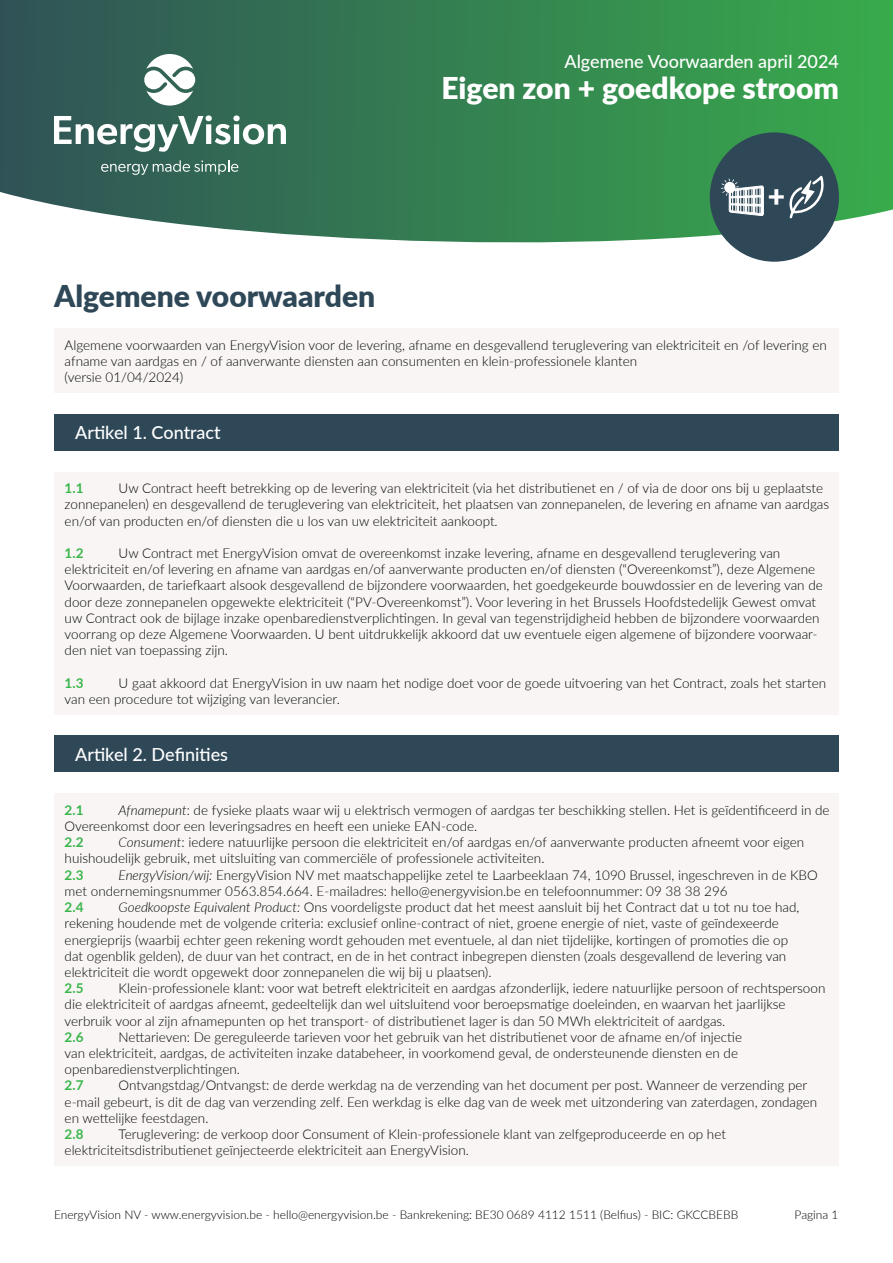
<style>
.page{position:relative;width:893px;height:1263px;background:#fff}
.page>*{position:absolute;margin:0;border:0;box-sizing:border-box;transform-origin:0 0}
.t1{font:900 30px "Lato";color:#fff}
.t2{font:900 30px "Lato";color:#2f4858}
.t3{font:500 18px "Lato";color:#fff}
.Alineastijl_1{font:300 13.5px/16.2px "Lato";color:#000}
.Alineastijl_1-2{font:700 13.5px "Lato";color:#39b54a}
.t4{font:300 12px "Lato";color:#000}
.s1{font-style:italic}
</style>
<div class="page">
<svg style="left:0;top:0;width:893px;height:262px;background:#4d8f67"></svg>
<svg style="left:54px;top:115px;width:232px;height:37px"></svg>
<svg style="left:101px;top:160px;width:137px;height:15px;background:#5a8176"></svg>
<svg style="left:143px;top:54px;width:52px;height:52px"></svg>
<div style="left:710px;top:132px;width:129px;height:130px;background:#2f4858;border-radius:50%"></div>
<svg style="left:789px;top:176px;width:34px;height:42px"></svg>
<svg style="left:721px;top:179px;width:42px;height:37px"></svg>
<div style="left:54px;top:328px;width:785px;height:65px;background:#f9f5f5"></div>
<div style="left:54px;top:414px;width:785px;height:36px;background:#2f4858"></div>
<div style="left:54px;top:472px;width:785px;height:242px;background:#f9f5f5"></div>
<div style="left:54px;top:736px;width:785px;height:36px;background:#2f4858"></div>
<div style="left:54px;top:793px;width:785px;height:373px;background:#f9f5f5"></div>
<p class="t3" style="left:564px;top:49px;width:276px">Algemene Voorwaarden april 2024</p>
<p class="t1" style="left:441px;top:66px;width:399px">Eigen zon + goedkope stroom</p>
<p class="t2" style="left:54px;top:274px;width:323px">Algemene voorwaarden</p>
<p class="t1" style="left:768px;top:174px;width:19px">+</p>
<p class="Alineastijl_1" style="left:65px;top:336px;width:764px">Algemene voorwaarden van EnergyVision voor de levering, afname en desgevallend teruglevering van elektriciteit en /of levering en afname van aardgas en / of aanverwante diensten aan consumenten en klein-professionele klanten</p>
<p class="Alineastijl_1" style="left:65px;top:369px;width:120px">(versie 01/04/2024)</p>
<p class="t3" style="left:75px;top:420px;width:147px">Artikel 1. Contract</p>
<p class="Alineastijl_1" style="left:65px;top:480px;width:766px;text-indent:54px">Uw Contract heeft betrekking op de levering van elektriciteit (via het distributienet en / of via de door ons bij u geplaatste zonnepanelen) en desgevallend de teruglevering van elektriciteit, het plaatsen van zonnepanelen, de levering en afname van aardgas en/of van producten en/of diensten die u los van uw elektriciteit aankoopt.</p>
<p class="Alineastijl_1-2" style="left:65px;top:543px;width:20px">1.2</p>
<p class="Alineastijl_1-2" style="left:65px;top:478px;width:20px">1.1</p>
<p class="Alineastijl_1" style="left:65px;top:545px;width:760px;text-indent:54px">Uw Contract met EnergyVision omvat de overeenkomst inzake levering, afname en desgevallend teruglevering van elektriciteit en/of levering en afname van aardgas en/of aanverwante producten en/of diensten (“Overeenkomst”), deze Algemene Voorwaarden, de tariefkaart alsook desgevallend de bijzondere voorwaarden, het goedgekeurde bouwdossier en de levering van de door deze zonnepanelen opgewekte elektriciteit (“PV-Overeenkomst”). Voor levering in het Brussels Hoofdstedelijk Gewest omvat uw Contract ook de bijlage inzake openbaredienstverplichtingen. In geval van tegenstrijdigheid hebben de bijzondere voorwaarden voorrang op deze Algemene Voorwaarden. U bent uitdrukkelijk akkoord dat uw eventuele eigen algemene of bijzondere voorwaar&shy;den niet van toepassing zijn.</p>
<p class="Alineastijl_1-2" style="left:65px;top:673px;width:20px">1.3</p>
<p class="Alineastijl_1" style="left:65px;top:674px;width:763px;text-indent:54px">U gaat akkoord dat EnergyVision in uw naam het nodige doet voor de goede uitvoering van het Contract, zoals het starten van een procedure tot wijziging van leverancier.</p>
<p class="t3" style="left:75px;top:741px;width:154px">Artikel 2. Definities</p>
<p class="Alineastijl_1" style="left:65px;top:801px;width:766px;text-indent:54px"><span class="s1">Afnamepunt</span>: de fysieke plaats waar wij u elektrisch vermogen of aardgas ter beschikking stellen. Het is geïdentificeerd in de<br>Overeenkomst door een leveringsadres en heeft een unieke EAN-code.</p>
<p class="Alineastijl_1-2" style="left:65px;top:832px;width:20px">2.2</p>
<p class="Alineastijl_1-2" style="left:65px;top:800px;width:20px">2.1</p>
<p class="Alineastijl_1" style="left:65px;top:834px;width:741px;text-indent:54px"><span class="s1">Consument</span>: iedere natuurlijke persoon die elektriciteit en/of aardgas en/of aanverwante producten afneemt voor eigen huishoudelijk gebruik, met uitsluiting van commerciële of professionele activiteiten.</p>
<p class="Alineastijl_1-2" style="left:65px;top:865px;width:20px">2.3</p>
<p class="Alineastijl_1" style="left:65px;top:866px;width:755px;text-indent:54px"><span class="s1">EnergyVision/wij:</span> EnergyVision NV met maatschappelijke zetel te Laarbeeklaan 74, 1090 Brussel, ingeschreven in de KBO met ondernemingsnummer 0563.854.664. E-mailadres: hello@energyvision.be en telefoonnummer: 09 38 38 296</p>
<p class="Alineastijl_1-2" style="left:65px;top:897px;width:20px">2.4</p>
<p class="Alineastijl_1" style="left:65px;top:899px;width:736px;text-indent:54px"><span class="s1">Goedkoopste Equivalent Product:</span> Ons voordeligste product dat het meest aansluit bij het Contract dat u tot nu toe had, rekening houdende met de volgende criteria: exclusief online-contract of niet, groene energie of niet, vaste of geïndexeerde energieprijs (waarbij echter geen rekening wordt gehouden met eventuele, al dan niet tijdelijke, kortingen of promoties die op dat ogenblik gelden), de duur van het contract, en de in het contract inbegrepen diensten (zoals desgevallend de levering van elektriciteit die wordt opgewekt door zonnepanelen die wij bij u plaatsen).</p>
<p class="Alineastijl_1-2" style="left:65px;top:978px;width:20px">2.5</p>
<p class="Alineastijl_1" style="left:65px;top:980px;width:762px;text-indent:54px">Klein-professionele klant: voor wat betreft elektriciteit en aardgas afzonderlijk, iedere natuurlijke persoon of rechtspersoon die elektriciteit of aardgas afneemt, gedeeltelijk dan wel uitsluitend voor beroepsmatige doeleinden, en waarvan het jaarlijkse verbruik voor al zijn afnamepunten op het transport- of distributienet lager is dan 50 MWh elektriciteit of aardgas.</p>
<p class="Alineastijl_1-2" style="left:65px;top:1027px;width:20px">2.6</p>
<p class="Alineastijl_1" style="left:65px;top:1028px;width:679px;text-indent:54px">Nettarieven: De gereguleerde tarieven voor het gebruik van het distributienet voor de afname en/of injectie van elektriciteit, aardgas, de activiteiten inzake databeheer, in voorkomend geval, de ondersteunende diensten en de openbaredienstverplichtingen.</p>
<p class="Alineastijl_1-2" style="left:65px;top:1075px;width:20px">2.7</p>
<p class="Alineastijl_1" style="left:65px;top:1077px;width:754px;text-indent:54px">Ontvangstdag/Ontvangst: de derde werkdag na de verzending van het document per post. Wanneer de verzending per e-mail gebeurt, is dit de dag van verzending zelf. Een werkdag is elke dag van de week met uitzondering van zaterdagen, zondagen en wettelijke feestdagen.</p>
<p class="Alineastijl_1-2" style="left:65px;top:1124px;width:20px">2.8</p>
<p class="Alineastijl_1" style="left:65px;top:1125px;width:663px;text-indent:54px">Teruglevering: de verkoop door Consument of Klein-professionele klant van zelfgeproduceerde en op het elektriciteitsdistributienet geïnjecteerde elektriciteit aan EnergyVision.</p>
<p class="t4" style="left:54px;top:1206px;width:686px">EnergyVision NV - www.energyvision.be - hello@energyvision.be - Bankrekening: BE30 0689 4112 1511 (Belfius) - BIC: GKCCBEBB</p>
<p class="t4" style="left:795px;top:1206px;width:45px">Pagina 1</p>
</div>
